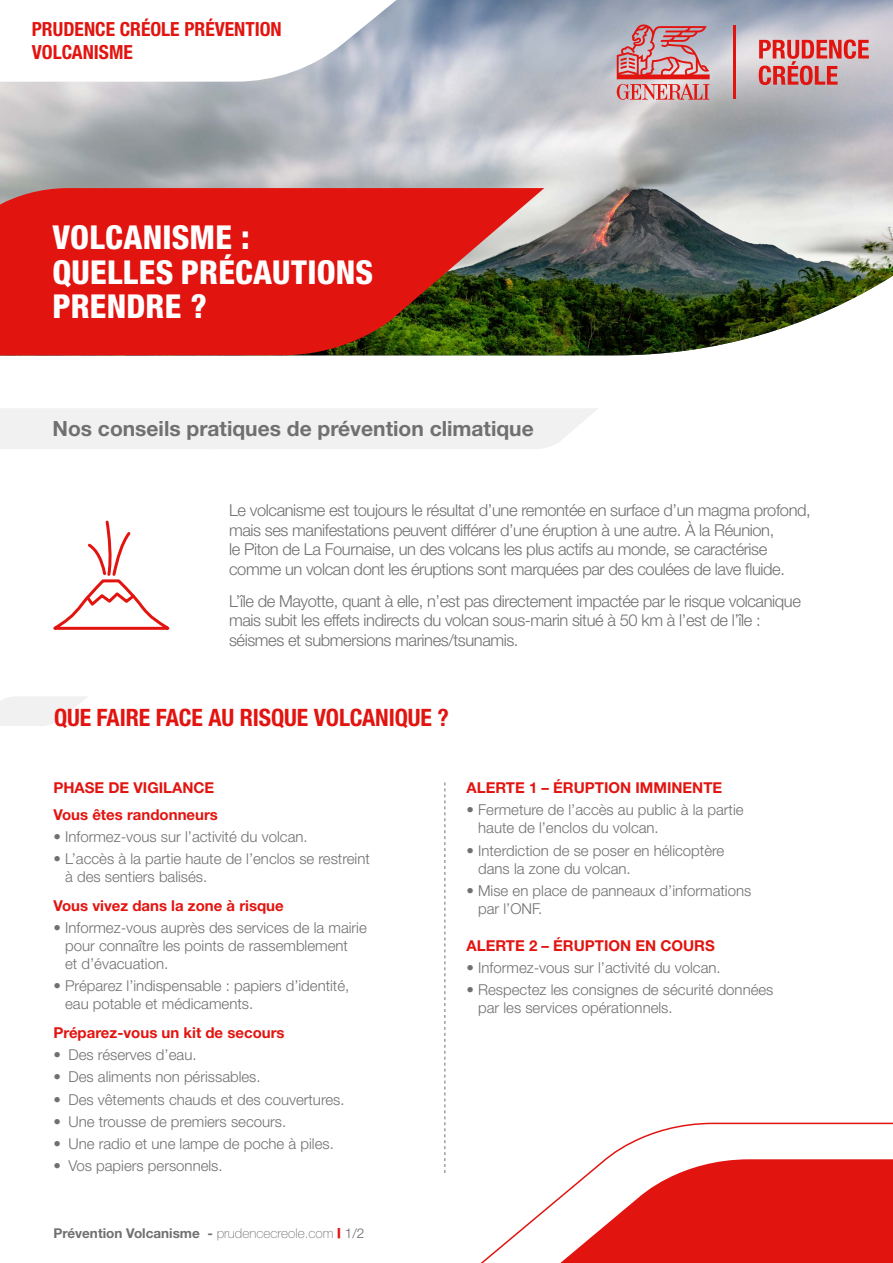
<style>
.page{position:relative;width:893px;height:1263px;background:#fff}
.page>*{position:absolute;margin:0;border:0;box-sizing:border-box;transform-origin:0 0}
.t1{font:800 condensed 33px/34.5px "Helvetica Neue LT Std";letter-spacing:.005em;color:#fff}
.t2{font:700 condensed 24px "Helvetica Neue LT Std";letter-spacing:-.005em;color:#e21410}
.t3{font:700 21px "Helvetica Neue LT Std";color:#707070}
.t4{font:700 condensed 19.5px/23.4px "Helvetica Neue LT Std";color:#e21410}
.t5{font:300 16.5px/19.5px "Helvetica Neue LT Std";letter-spacing:-.025em;color:#707070}
.t6{font:300 15px/18px "Helvetica Neue LT Std";color:#707070}
.t7{font:700 15px/26.5px "Helvetica Neue LT Std";color:#e21410}
.t8{font:700 13.5px "Helvetica Neue LT Std";color:#707070}
.s1{font-weight:100}
.s2{font-weight:900;font-stretch:expanded;color:#e21410}
.s3{font-weight:300;color:#666}
</style>
<div class="page">
<div style="left:0;top:408px;width:598px;height:41px;background:#f1f1f1"></div>
<img style="left:0;top:0;width:893px;height:355px">
<svg style="left:0;top:188px;width:544px;height:168px;background:#c42116"></svg>
<svg style="left:0;top:0;width:573px;height:82px"></svg>
<svg style="left:445px;top:1122px;width:448px;height:141px"></svg>
<svg style="left:444px;top:782px;width:1px;height:391px"></svg>
<svg style="left:53px;top:520px;width:117px;height:110px"></svg>
<svg style="left:0;top:697px;width:87px;height:29px"></svg>
<svg style="left:617px;top:24px;width:93px;height:76px;background:#ce8d91"></svg>
<hr style="left:733px;top:25px;width:2px;height:74px;background:#e21410">
<svg style="left:759px;top:39px;width:110px;height:46px;background:#d58485"></svg>
<h3 class="t4" style="left:32px;top:17px;width:252px">PRUDENCE CRÉOLE PRÉVENTION<br>VOLCANISME</h3>
<h1 class="t1" style="left:52px;top:219px;width:322px">VOLCANISME :<br>QUELLES PRÉCAUTIONS<br>PRENDRE ?</h1>
<h3 class="t3" style="left:52px;top:416px;width:483px">Nos conseils pratiques de prévention climatique</h3>
<p class="t5" style="left:229px;top:500px;width:583px">Le volcanisme est toujours le résultat d’une remontée en surface d’un magma profond, mais ses manifestations peuvent différer d’une éruption à une autre. À la Réunion,<br>le Piton de La Fournaise, un des volcans les plus actifs au monde, se caractérise comme un volcan dont les éruptions sont marquées par des coulées de lave fluide.</p>
<p class="t5" style="left:229px;top:591px;width:573px">L’île de Mayotte, quant à elle, n’est pas directement impactée par le risque volcanique mais subit les effets indirects du volcan sous-marin situé à 50 km à l’est de l’île : séismes et submersions marines/tsunamis.</p>
<h2 class="t2" style="left:54px;top:703px;width:396px">QUE FAIRE FACE AU RISQUE VOLCANIQUE ?</h2>
<p class="t7" style="left:53px;top:774px;width:166px">PHASE DE VIGILANCE<br>Vous êtes randonneurs</p>
<p class="t6" style="left:53px;top:827px;width:256px">• Informez-vous sur l’activité du volcan.</p>
<p class="t6" style="left:65px;top:849px;width:306px;text-indent:-12px">• L’accès à la partie haute de l’enclos se restreint à des sentiers balisés.</p>
<p class="t7" style="left:53px;top:892px;width:232px">Vous vivez dans la zone à risque</p>
<p class="t6" style="left:65px;top:918px;width:303px;text-indent:-12px">• Informez-vous auprès des services de la mairie pour connaître les points de rassemblement<br>et d’évacuation.</p>
<p class="t6" style="left:65px;top:977px;width:286px;text-indent:-12px">• Préparez l’indispensable : papiers d’identité, eau potable et médicaments.</p>
<p class="t7" style="left:53px;top:1019px;width:233px">Préparez-vous un kit de secours</p>
<p class="t6" style="left:53px;top:1045px;width:145px">• Des réserves d’eau.</p>
<p class="t6" style="left:53px;top:1068px;width:209px">• Des aliments non périssables.</p>
<p class="t6" style="left:53px;top:1090px;width:293px">• Des vêtements chauds et des couvertures.</p>
<p class="t6" style="left:53px;top:1112px;width:234px">• Une trousse de premiers secours.</p>
<p class="t6" style="left:53px;top:1134px;width:282px">• Une radio et une lampe de poche à piles.</p>
<p class="t6" style="left:53px;top:1157px;width:171px">• Vos papiers personnels.</p>
<p class="t7" style="left:466px;top:774px;width:257px">ALERTE 1 – ÉRUPTION IMMINENTE</p>
<p class="t6" style="left:478px;top:801px;width:267px;text-indent:-12px">• Fermeture de l’accès au public à la partie haute de l’enclos du volcan.</p>
<p class="t6" style="left:478px;top:841px;width:248px;text-indent:-12px">• Interdiction de se poser en hélicoptère dans la zone du volcan.</p>
<p class="t6" style="left:478px;top:881px;width:275px;text-indent:-12px">• Mise en place de panneaux d’informations par l’ONF.</p>
<p class="t7" style="left:466px;top:932px;width:250px">ALERTE 2 – ÉRUPTION EN COURS</p>
<p class="t6" style="left:466px;top:958px;width:256px">• Informez-vous sur l’activité du volcan.</p>
<p class="t6" style="left:478px;top:981px;width:297px;text-indent:-12px">• Respectez les consignes de sécurité données par les services opérationnels.</p>
<p class="t8" style="left:53px;top:1225px;width:312px">Prévention Volcanisme - <span class="s1">prudencecreole.com</span> <span class="s2">|</span> <span class="s3">1/2</span></p>
</div>
